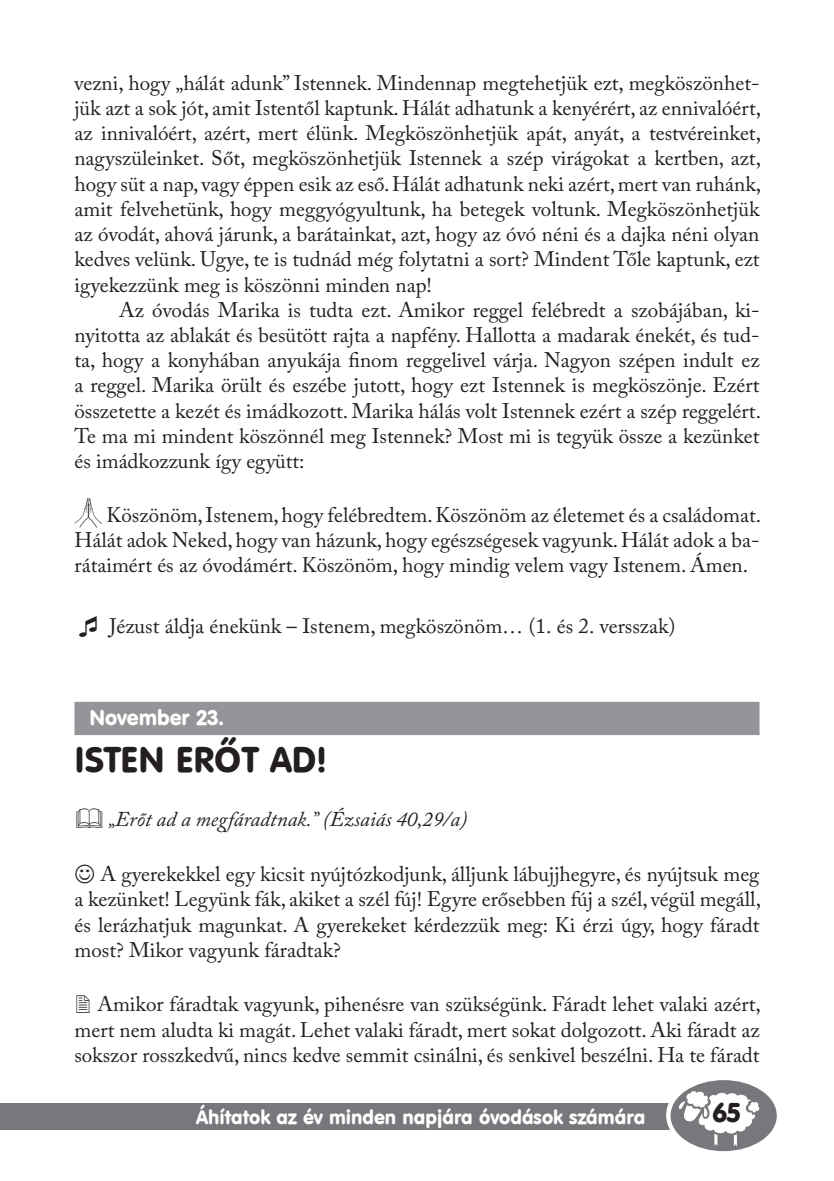
<style>
.page{position:relative;width:834px;height:1181px;background:#fff}
.page>*{position:absolute;margin:0;border:0;box-sizing:border-box;transform-origin:0 0}
.t1{font:35px "Hu Vagou Hu";color:#231f20}
.t2{font:26.6px "Hu Vagou Hu";color:#231f20}
.t3{font:21px/25.2px "Adobe Caslon Pro";color:#231f20;text-align:justify}
.t4{font:21px "Caslon Pro Regular Hu";color:#231f20}
.t5{font:italic 21px "Adobe Caslon Pro";color:#231f20}
.t6{font:21px "Hu Vagou Hu";color:#fff}
.t7{font:19.25px "Hu Vagou Hu";color:#fff}
</style>
<div class="page">
<div style="left:0;top:1103px;width:764px;height:27px;background:#76787b"></div>
<div style="left:666px;top:1074px;width:115px;height:82px;background:#fff;border-radius:50%"></div>
<svg style="left:670px;top:1080px;width:106px;height:71px"></svg>
<div style="left:74px;top:702px;width:685px;height:33px;background:#939598"></div>
<img style="left:74px;top:498px;width:28px;height:30px">
<p class="t3" style="left:74px;top:70px;width:688px">vezni, hogy „hálát adunk” Istennek. Mindennap megtehetjük ezt, megköszönhet&shy;jük azt a sok jót, amit Istentől kaptunk. Hálát adhatunk a kenyérért, az ennivalóért, az innivalóért, azért, mert élünk. Megköszönhetjük apát, anyát, a testvéreinket, nagyszüleinket. Sőt, megköszönhetjük Istennek a szép virágokat a kertben, azt, hogy süt a nap, vagy éppen esik az eső. Hálát adhatunk neki azért, mert van ruhánk, amit felvehetünk, hogy meggyógyultunk, ha betegek voltunk. Megköszönhetjük az óvodát, ahová járunk, a barátainkat, azt, hogy az óvó néni és a dajka néni olyan kedves velünk. Ugye, te is tudnád még folytatni a sort? Mindent Tőle kaptunk, ezt igyekezzünk meg is köszönni minden nap!</p>
<p class="t3" style="left:74px;top:297px;width:688px;text-indent:45px">Az óvodás Marika is tudta ezt. Amikor reggel felébredt a szobájában, ki&shy;nyitotta az ablakát és besütött rajta a napfény. Hallotta a madarak énekét, és tud&shy;ta, hogy a konyhában anyukája finom reggelivel várja. Nagyon szépen indult ez a reggel. Marika örült és eszébe jutott, hogy ezt Istennek is megköszönje. Ezért összetette a kezét és imádkozott. Marika hálás volt Istennek ezért a szép reggelért.<br>Te ma mi mindent köszönnél meg Istennek? Most mi is tegyük össze a kezünket és imádkozzunk így együtt:</p>
<p class="t3" style="left:74px;top:502px;width:688px;text-indent:32px">Köszönöm, Istenem, hogy felébredtem. Köszönöm az életemet és a családomat.<br>Hálát adok Neked, hogy van házunk, hogy egészségesek vagyunk. Hálát adok a ba&shy;rátaimért és az óvodámért. Köszönöm, hogy mindig velem vagy Istenem. Ámen.</p>
<p class="t4" style="left:109px;top:613px;width:567px">Jézust áldja énekünk – Istenem, megköszönöm… (1. és 2. versszak)</p>
<p class="t6" style="left:89px;top:704px;width:136px">November 23.</p>
<h1 class="t1" style="left:74px;top:737px;width:254px">Isten erőt ad!</h1>
<p class="t5" style="left:108px;top:807px;width:360px">„Erőt ad a megfáradtnak.” (Ézsaiás 40,29/a)</p>
<p class="t3" style="left:74px;top:861px;width:688px;text-indent:26px">A gyerekekkel egy kicsit nyújtózkodjunk, álljunk lábujjhegyre, és nyújtsuk meg a kezünket! Legyünk fák, akiket a szél fúj! Egyre erősebben fúj a szél, végül megáll, és lerázhatjuk magunkat. A gyerekeket kérdezzük meg: Ki érzi úgy, hogy fáradt most? Mikor vagyunk fáradtak?</p>
<p class="t3" style="left:74px;top:991px;width:688px;text-indent:23px">Amikor fáradtak vagyunk, pihenésre van szükségünk. Fáradt lehet valaki azért, mert nem aludta ki magát. Lehet valaki fáradt, mert sokat dolgozott. Aki fáradt az sokszor rosszkedvű, nincs kedve semmit csinálni, és senkivel beszélni. Ha te fáradt</p>
<p class="t7" style="left:196px;top:1104px;width:450px">Áhítatok az év minden napjára óvodások számára</p>
<p class="t2" style="left:712px;top:1095px;width:30px">65</p>
</div>
